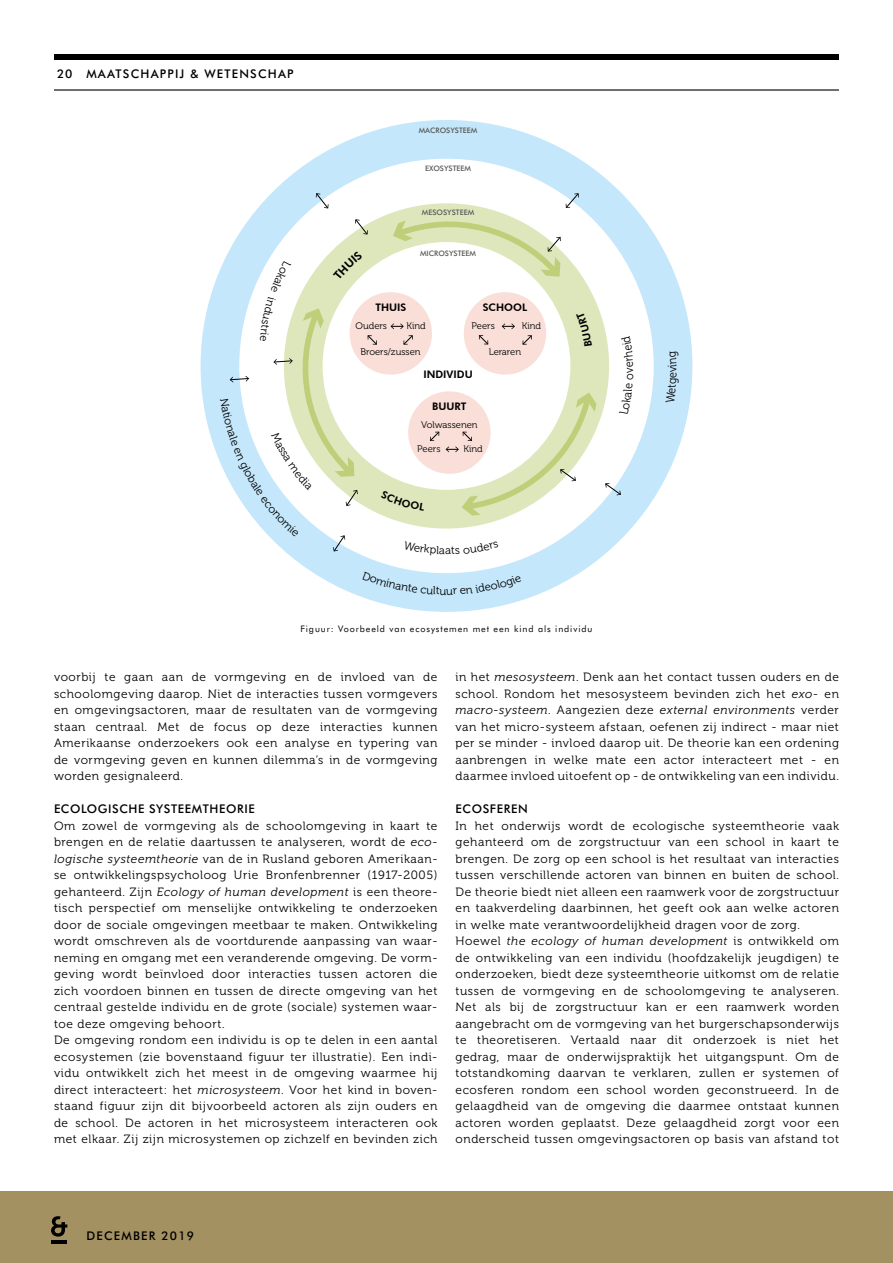
<style>
.page{position:relative;width:893px;height:1263px;background:#fff}
.page>*{position:absolute;margin:0;border:0;box-sizing:border-box;transform-origin:0 0}
.t1{font:12.15px "Museo 300";color:#000;scale:.9 1}
.t2{font:12px/16.5px "Museo 300";letter-spacing:.05em;color:#000;text-align:justify}
.t3{font:500 12px "Futura BT";letter-spacing:.1em;color:#000}
.t4{font:500 12px "Futura BT";letter-spacing:.05em;color:#000}
.t5{font:11.4px "Museo 300";color:#000}
.t6{font:800 10.35px "Futura BT";color:#000}
.t7{font:9.45px "Museo 300";color:#000}
.t8{font:9px "Futura BT";letter-spacing:.1em;color:#000}
.t9{font:500 7.5px "Futura BT";color:#575756}
.s1{font-style:italic}
</style>
<div class="page">
<div style="left:0;top:1192px;width:893px;height:71px;background:#a39161"></div>
<div style="left:54px;top:54px;width:785px;height:6px;background:#000"></div>
<hr style="left:54px;top:89px;width:785px;height:2px;background:#000">
<hr style="left:51px;top:1241px;width:15px;height:3px;background:#000">
<svg style="left:51px;top:1216px;width:16px;height:20px"></svg>
<svg style="left:201px;top:120px;width:491px;height:492px"></svg>
<svg style="left:605px;top:483px;width:16px;height:12px"></svg>
<svg style="left:316px;top:193px;width:13px;height:16px"></svg>
<svg style="left:565px;top:193px;width:14px;height:15px"></svg>
<div style="left:362px;top:571px;width:160px;height:24px;background:#c4e7fb"></div>
<svg style="left:666px;top:373px;width:13px;height:30px"></svg>
<svg style="left:668px;top:351px;width:11px;height:16px"></svg>
<svg style="left:619px;top:373px;width:14px;height:42px"></svg>
<svg style="left:621px;top:335px;width:12px;height:32px"></svg>
<svg style="left:220px;top:219px;width:376px;height:337px"></svg>
<p class="t3" style="left:57px;top:67px;width:238px">20 MAATSCHAPPIJ &amp; WETENSCHAP</p>
<p class="t9" style="left:419px;top:126px;width:60px">MACROSYSTEEM</p>
<p class="t9" style="left:425px;top:164px;width:47px">EXOSYSTEEM</p>
<p class="t9" style="left:422px;top:207px;width:54px">MESOSYSTEEM</p>
<p class="t9" style="left:420px;top:249px;width:58px">MICROSYSTEEM</p>
<p class="t6" style="left:375px;top:301px;width:32px">THUIS</p>
<p class="t6" style="left:483px;top:301px;width:46px">SCHOOL</p>
<p class="t7" style="left:356px;top:321px;width:33px">Ouders</p>
<p class="t7" style="left:407px;top:321px;width:21px">Kind</p>
<p class="t7" style="left:360px;top:347px;width:62px">Broers/zussen</p>
<p class="t7" style="left:472px;top:321px;width:25px">Peers</p>
<p class="t7" style="left:522px;top:321px;width:21px">Kind</p>
<p class="t7" style="left:489px;top:347px;width:34px">Leraren</p>
<p class="t6" style="left:423px;top:368px;width:51px">INDIVIDU</p>
<p class="t6" style="left:432px;top:400px;width:36px">BUURT</p>
<p class="t7" style="left:421px;top:419px;width:58px">Volwassenen</p>
<p class="t7" style="left:417px;top:443px;width:25px">Peers</p>
<p class="t7" style="left:464px;top:443px;width:21px">Kind</p>
<p class="t1" style="left:622px;top:373px;width:8px;rotate:-90deg">v</p>
<p class="t1" style="left:666px;top:372px;width:8px;rotate:-90deg">v</p>
<p class="t5" style="left:445px;top:544px;width:8px">a</p>
<p class="t8" style="left:301px;top:623px;width:293px">Figuur: Voorbeeld van ecosystemen met een kind als individu</p>
<p class="t2" style="left:54px;top:669px;width:385px">voorbij te gaan aan de vormgeving en de invloed van de schoolomgeving daarop. Niet de interacties tussen vormgevers en omgevingsactoren, maar de resultaten van de vormgeving staan centraal. Met de focus op deze interacties kunnen Amerikaanse onderzoekers ook een analyse en typering van de vormgeving geven en kunnen dilemma’s in de vormgeving worden gesignaleerd.</p>
<p class="t4" style="left:54px;top:801px;width:202px">ECOLOGISCHE SYSTEEMTHEORIE</p>
<p class="t2" style="left:54px;top:817px;width:385px;text-align:left">Om zowel de vormgeving als de schoolomgeving in kaart te brengen en de relatie daartussen te analyseren, wordt de <span class="s1">eco&shy;logische systeemtheorie</span> van de in Rusland geboren Amerikaan&shy;se ontwikkelingspsycholoog Urie Bronfenbrenner (1917-2005) gehanteerd. Zijn <span class="s1">Ecology of human development</span> is een theore&shy;tisch perspectief om menselijke ontwikkeling te onderzoeken door de sociale omgevingen meetbaar te maken. Ontwikkeling wordt omschreven als de voortdurende aanpassing van waar&shy;neming en omgang met een veranderende omgeving. De vorm&shy;geving wordt beïnvloed door interacties tussen actoren die zich voordoen binnen en tussen de directe omgeving van het centraal gestelde individu en de grote (sociale) systemen waar&shy;toe deze omgeving behoort.<br>De omgeving rondom een individu is op te delen in een aantal ecosystemen (zie bovenstaand figuur ter illustratie). Een indi&shy;vidu ontwikkelt zich het meest in de omgeving waarmee hij direct interacteert: het <span class="s1">microsysteem</span>. Voor het kind in boven&shy;staand figuur zijn dit bijvoorbeeld actoren als zijn ouders en de school. De actoren in het microsysteem interacteren ook met elkaar. Zij zijn microsystemen op zichzelf en bevinden zich</p>
<p class="t2" style="left:455px;top:669px;width:385px">in het <span class="s1">mesosysteem</span>. Denk aan het contact tussen ouders en de school. Rondom het mesosysteem bevinden zich het <span class="s1">exo-</span> en <span class="s1">macro-systeem</span>. Aangezien deze <span class="s1">external environments</span> verder van het micro-systeem afstaan, oefenen zij indirect - maar niet per se minder - invloed daarop uit. De theorie kan een ordening aanbrengen in welke mate een actor interacteert met - en daarmee invloed uitoefent op - de ontwikkeling van een individu.</p>
<p class="t4" style="left:455px;top:801px;width:74px">ECOSFEREN</p>
<p class="t2" style="left:455px;top:817px;width:385px;text-align:left">In het onderwijs wordt de ecologische systeemtheorie vaak gehanteerd om de zorgstructuur van een school in kaart te brengen. De zorg op een school is het resultaat van interacties tussen verschillende actoren van binnen en buiten de school.<br>De theorie biedt niet alleen een raamwerk voor de zorgstructuur en taakverdeling daarbinnen, het geeft ook aan welke actoren in welke mate verantwoordelijkheid dragen voor de zorg.<br>Hoewel <span class="s1">the ecology of human development</span> is ontwikkeld om de ontwikkeling van een individu (hoofdzakelijk jeugdigen) te onderzoeken, biedt deze systeemtheorie uitkomst om de relatie tussen de vormgeving en de schoolomgeving te analyseren.<br>Net als bij de zorgstructuur kan er een raamwerk worden aangebracht om de vormgeving van het burgerschapsonderwijs te theoretiseren. Vertaald naar dit onderzoek is niet het gedrag, maar de onderwijspraktijk het uitgangspunt. Om de totstandkoming daarvan te verklaren, zullen er systemen of ecosferen rondom een school worden geconstrueerd. In de gelaagdheid van de omgeving die daarmee ontstaat kunnen actoren worden geplaatst. Deze gelaagdheid zorgt voor een onderscheid tussen omgevingsactoren op basis van afstand tot</p>
<p class="t3" style="left:86px;top:1228px;width:109px">DECEMBER 2019</p>
</div>
